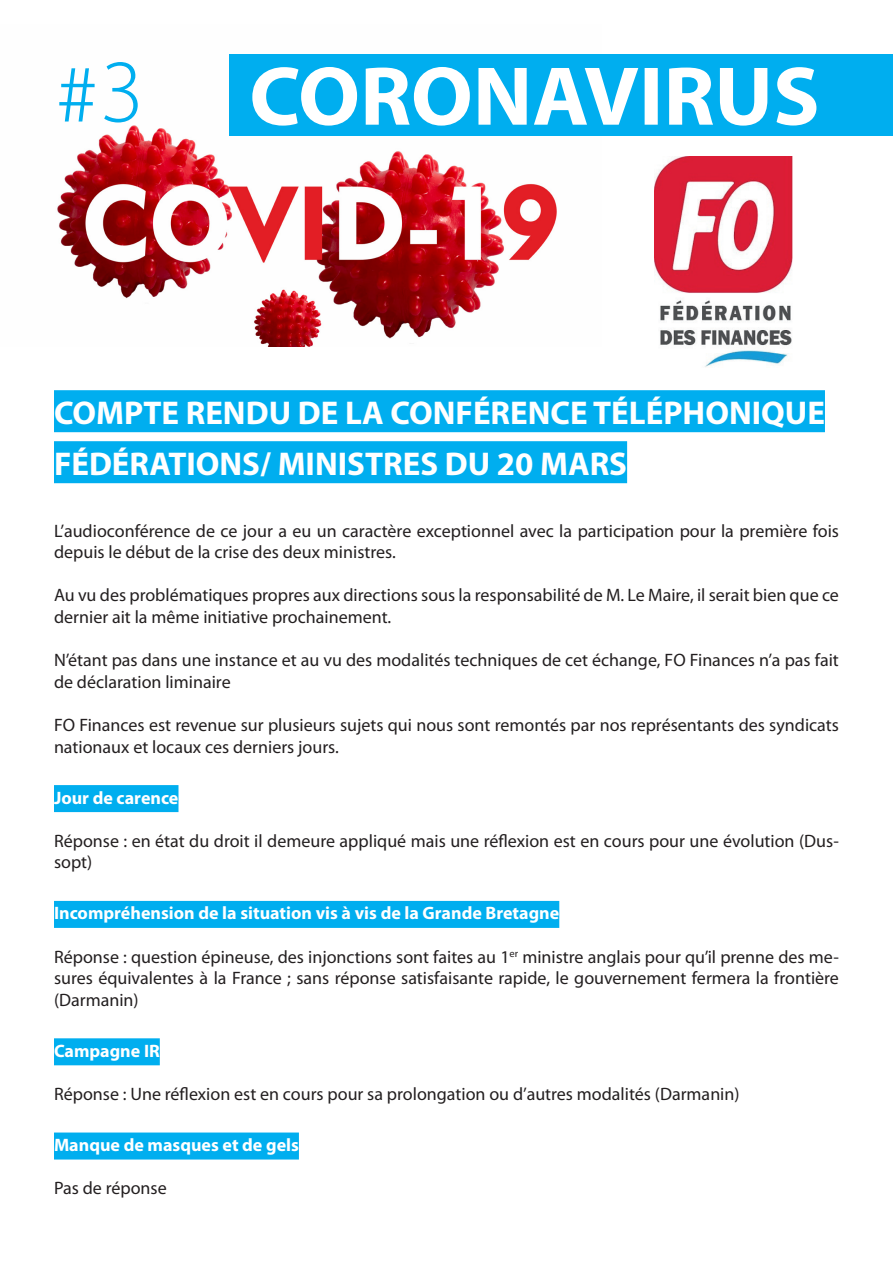
<style>
.page{position:relative;width:893px;height:1263px;background:#fff}
.page>*{position:absolute;margin:0;border:0;box-sizing:border-box;transform-origin:0 0}
.t1{font:300 90px "Myriad Pro";color:#00aeef}
.t2{font:700 33px "Myriad Pro";color:#fff}
.t3{font:18px/21.6px "Myriad Pro";color:#231f20}
.t4{font:700 18px "Myriad Pro";color:#fff}
</style>
<div class="page">
<img style="left:57px;top:54px;width:545px;height:292px">
<div style="left:230px;top:54px;width:663px;height:81px;background:#00aeef"></div>
<div style="left:54px;top:785px;width:124px;height:27px;background:#00aeef"></div>
<div style="left:54px;top:901px;width:505px;height:27px;background:#00aeef"></div>
<div style="left:54px;top:1038px;width:106px;height:27px;background:#00aeef"></div>
<div style="left:54px;top:1132px;width:245px;height:27px;background:#00aeef"></div>
<div style="left:54px;top:390px;width:771px;height:42px;background:#00aeef"></div>
<div style="left:54px;top:441px;width:573px;height:42px;background:#00aeef"></div>
<svg style="left:252px;top:67px;width:564px;height:59px"></svg>
<img style="left:655px;top:157px;width:138px;height:210px">
<p class="t1" style="left:54px;top:37px;width:92px">#3</p>
<p class="t2" style="left:54px;top:391px;width:772px">COMPTE RENDU DE LA CONFÉRENCE TÉLÉPHONIQUE</p>
<p class="t2" style="left:54px;top:442px;width:575px">FÉDÉRATIONS/ MINISTRES DU 20 MARS</p>
<p class="t3" style="left:54px;top:519px;width:786px">L’audioconférence de ce jour a eu un caractère exceptionnel avec la participation pour la première fois depuis le début de la crise des deux ministres.</p>
<p class="t3" style="left:54px;top:584px;width:786px">Au vu des problématiques propres aux directions sous la responsabilité de M. Le Maire, il serait bien que ce dernier ait la même initiative prochainement.</p>
<p class="t3" style="left:54px;top:649px;width:786px">N’étant pas dans une instance et au vu des modalités techniques de cet échange, FO Finances n’a pas fait de déclaration liminaire</p>
<p class="t3" style="left:54px;top:714px;width:786px">FO Finances est revenue sur plusieurs sujets qui nous sont remontés par nos représentants des syndicats nationaux et locaux ces derniers jours.</p>
<p class="t4" style="left:54px;top:786px;width:126px">Jour de carence</p>
<p class="t3" style="left:54px;top:830px;width:786px">Réponse : en état du droit il demeure appliqué mais une réflexion est en cours pour une évolution (Dus&shy;sopt)</p>
<p class="t4" style="left:54px;top:901px;width:507px">Incompréhension de la situation vis à vis de la Grande Bretagne</p>
<p class="t3" style="left:54px;top:945px;width:786px;text-align:justify">Réponse : question épineuse, des injonctions sont faites au 1<sup>er</sup> ministre anglais pour qu’il prenne des me&shy;sures équivalentes à la France ; sans réponse satisfaisante rapide, le gouvernement fermera la frontière (Darmanin)</p>
<p class="t4" style="left:54px;top:1039px;width:107px">Campagne IR</p>
<p class="t3" style="left:54px;top:1083px;width:687px">Réponse : Une réflexion est en cours pour sa prolongation ou d’autres modalités (Darmanin)</p>
<p class="t4" style="left:54px;top:1133px;width:246px">Manque de masques et de gels</p>
<p class="t3" style="left:54px;top:1177px;width:114px">Pas de réponse</p>
</div>
